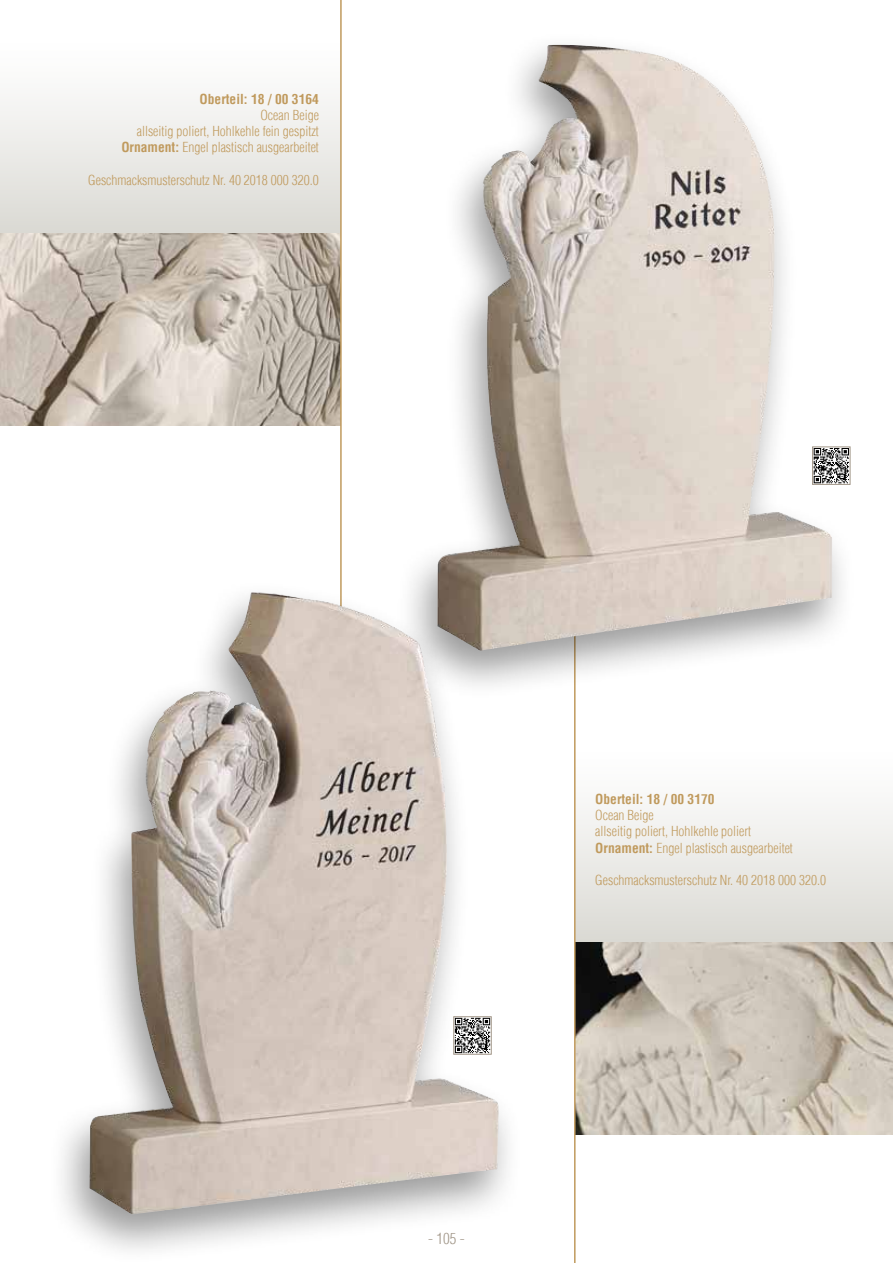
<style>
.page{position:relative;width:893px;height:1263px;background:#fff}
.page>*{position:absolute;margin:0;border:0;box-sizing:border-box;transform-origin:0 0}
.t1{font:300 condensed 15px "Helvetica LT";color:#a19688}
.t2{font:300 condensed 13.5px/16.2px "Helvetica LT";color:#c09a5d;text-align:right}
.t3{font:700 condensed 13.5px "Helvetica LT";color:#c09a5d}
.s1{font-weight:700}
</style>
<div class="page">
<div style="left:575px;top:751px;width:318px;height:192px;background:linear-gradient(to bottom,#fff,#dbdad4)"></div>
<div style="left:0;top:43px;width:340px;height:191px;background:linear-gradient(to bottom,#fff,#dbdad4)"></div>
<img style="left:576px;top:943px;width:317px;height:191px">
<hr style="left:574px;top:615px;width:2px;height:648px;background:#c09a5d">
<img style="left:0;top:234px;width:340px;height:191px">
<div style="left:395px;top:31px;width:461px;height:670px;background:#000;opacity:.4"></div>
<img style="left:436px;top:45px;width:396px;height:606px">
<img style="left:0;top:43px;width:1px;height:191px">
<svg style="left:814px;top:448px;width:34px;height:35px"></svg>
<div style="left:812px;top:446px;width:38px;height:39px;border:1px solid #a19688"></div>
<hr style="left:340px;top:0;width:2px;height:690px;background:#c09a5d">
<div style="left:48px;top:579px;width:475px;height:684px;background:#000;opacity:.4"></div>
<img style="left:89px;top:592px;width:410px;height:622px">
<svg style="left:455px;top:1018px;width:35px;height:34px"></svg>
<div style="left:453px;top:1016px;width:39px;height:38px;border:1px solid #a19688"></div>
<p class="t3" style="left:200px;top:90px;width:121px">Oberteil: 18 / 00 3164</p>
<p class="t2" style="left:121px;top:107px;width:199px">Ocean Beige<br>allseitig poliert, Hohlkehle fein gespitzt<br><span class="s1">Ornament:</span> Engel plastisch ausgearbeitet</p>
<p class="t2" style="left:88px;top:172px;width:232px">Geschmacksmusterschutz Nr. 40 2018 000 320.0</p>
<p class="t3" style="left:595px;top:790px;width:121px">Oberteil: 18 / 00 3170</p>
<p class="t2" style="left:595px;top:807px;width:199px;text-align:left">Ocean Beige<br>allseitig poliert, Hohlkehle poliert<br><span class="s1">Ornament:</span> Engel plastisch ausgearbeitet</p>
<p class="t2" style="left:595px;top:872px;width:232px">Geschmacksmusterschutz Nr. 40 2018 000 320.0</p>
<p class="t1" style="left:428px;top:1230px;width:38px">- 105 -</p>
</div>
